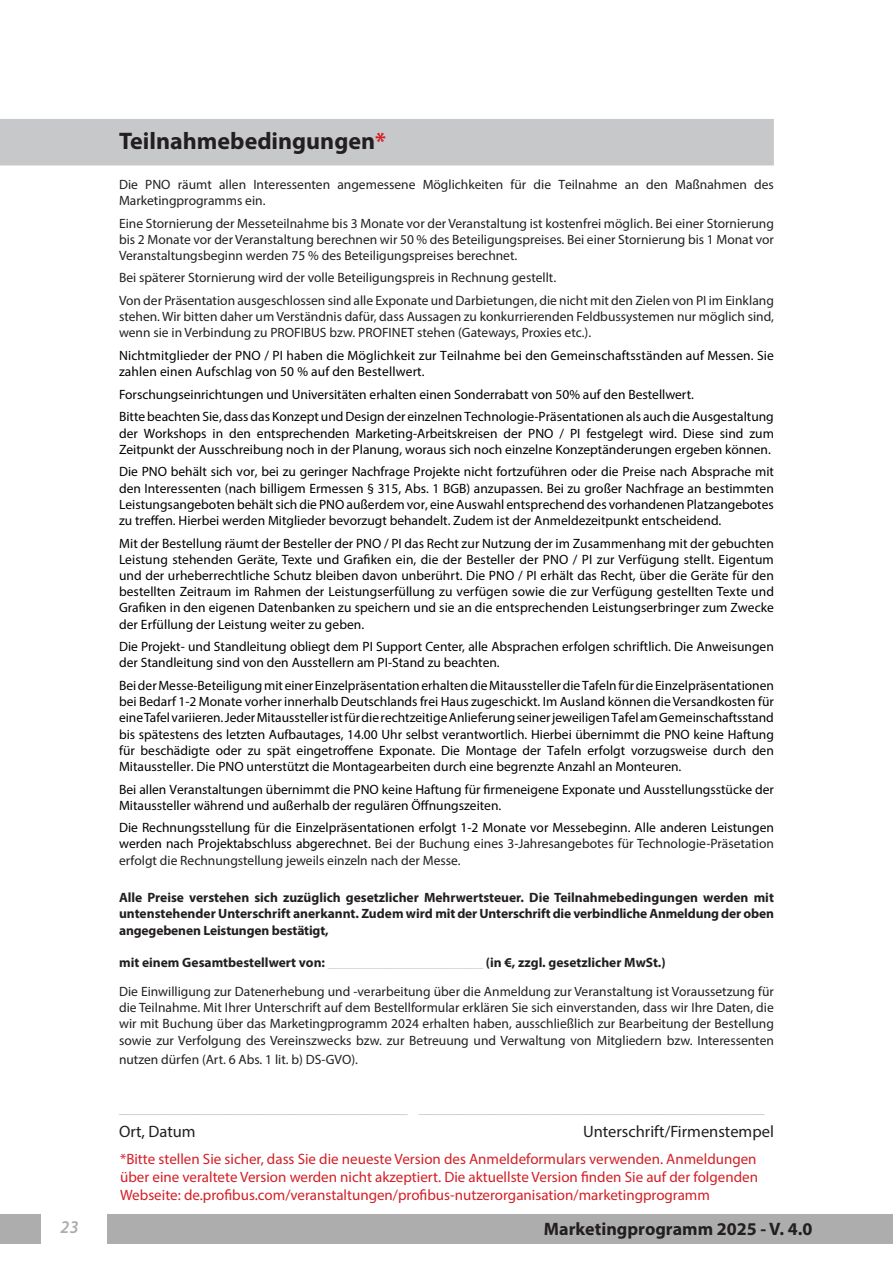
<style>
.page{position:relative;width:893px;height:1263px;background:#fff}
.page>*{position:absolute;margin:0;border:0;box-sizing:border-box;transform-origin:0 0}
.t1{font:700 24px "Myriad Pro";color:#231f20}
.t2{font:700 18px "Myriad Pro";color:#231f20}
.t3{font:italic 600 18px "Myriad Pro";color:#adadad;scale:.95 1}
.Fließtext{font:16.5px "Myriad Pro";color:#c5c8d2}
.Fließtext-2{font:16.5px "Myriad Pro";color:#231f20}
.t4{font:15px/18px "Myriad Pro";color:#d41f26;text-align:justify}
.Fließtext-3{font:13.5px/16.2px "Myriad Pro";color:#000001;text-align:justify}
.Fließtext-4{font:13.5px/16.2px "Myriad Pro";color:#231f20;text-align:justify}
.Fließtext-5{font:700 13.5px/16.2px "Myriad Pro";letter-spacing:-.005em;color:#231f20;text-align:justify}
.s1{color:#d41f26}
.s2{color:#231f20}
.s3{color:#c5c8d2}
</style>
<div class="page">
<div style="left:0;top:1214px;width:41px;height:30px;background:#adadad"></div>
<div style="left:107px;top:1214px;width:786px;height:30px;background:#adadad"></div>
<div style="left:0;top:119px;width:774px;height:46px;background:#c7c8ca"></div>
<p class="t1" style="left:119px;top:125px;width:268px">Teilnahmebedingungen<span class="s1">*</span></p>
<p class="Fließtext-4" style="left:119px;top:176px;width:656px">Die PNO räumt allen Interessenten angemessene Möglichkeiten für die Teilnahme an den Maßnahmen des<br>Marketingprogramms ein.</p>
<p class="Fließtext-4" style="left:119px;top:215px;width:656px">Eine Stornierung der Messeteilnahme bis 3 Monate vor der Veranstaltung ist kostenfrei möglich. Bei einer Stornierung bis 2 Monate vor der Veranstaltung berechnen wir 50 % des Beteiligungspreises. Bei einer Stornierung bis 1 Monat vor Veranstaltungsbeginn werden 75 % des Beteiligungspreises berechnet.</p>
<p class="Fließtext-4" style="left:119px;top:270px;width:439px">Bei späterer Stornierung wird der volle Beteiligungspreis in Rechnung gestellt.</p>
<p class="Fließtext-4" style="left:119px;top:292px;width:656px">Von der Präsentation ausgeschlossen sind alle Exponate und Darbietungen, die nicht mit den Zielen von PI im Einklang stehen. Wir bitten daher um Verständnis dafür, dass Aussagen zu konkurrierenden Feldbussystemen nur möglich sind, wenn sie in Verbindung zu PROFIBUS bzw. PROFINET stehen (Gateways, Proxies etc.).</p>
<p class="Fließtext-3" style="left:119px;top:347px;width:656px">Nichtmitglieder der PNO / PI haben die Möglichkeit zur Teilnahme bei den Gemeinschaftsständen auf Messen. Sie zahlen einen Aufschlag von 50 % auf den Bestellwert.</p>
<p class="Fließtext-3" style="left:119px;top:386px;width:576px">Forschungseinrichtungen und Universitäten erhalten einen Sonderrabatt von 50% auf den Bestellwert.</p>
<p class="Fließtext-3" style="left:119px;top:409px;width:656px">Bitte beachten Sie, dass das Konzept und Design der einzelnen Technologie-Präsentationen als auch die Ausgestaltung der Workshops in den entsprechenden Marketing-Arbeitskreisen der PNO / PI festgelegt wird. Diese sind zum Zeitpunkt der Ausschreibung noch in der Planung, woraus sich noch einzelne Konzeptänderungen ergeben können.</p>
<p class="Fließtext-3" style="left:119px;top:463px;width:656px">Die PNO behält sich vor, bei zu geringer Nachfrage Projekte nicht fortzuführen oder die Preise nach Absprache mit den Interessenten (nach billigem Ermessen § 315, Abs. 1 BGB) anzupassen. Bei zu großer Nachfrage an bestimmten Leistungsangeboten behält sich die PNO außerdem vor, eine Auswahl entsprechend des vorhandenen Platzangebotes zu treffen. Hierbei werden Mitglieder bevorzugt behandelt. Zudem ist der Anmeldezeitpunkt entscheidend.</p>
<p class="Fließtext-3" style="left:119px;top:535px;width:656px">Mit der Bestellung räumt der Besteller der PNO / PI das Recht zur Nutzung der im Zusammenhang mit der gebuchten Leistung stehenden Geräte, Texte und Grafiken ein, die der Besteller der PNO / PI zur Verfügung stellt. Eigentum und der urheberrechtliche Schutz bleiben davon unberührt. Die PNO / PI erhält das Recht, über die Geräte für den bestellten Zeitraum im Rahmen der Leistungserfüllung zu verfügen sowie die zur Verfügung gestellten Texte und Grafiken in den eigenen Datenbanken zu speichern und sie an die entsprechenden Leistungserbringer zum Zwecke der Erfüllung der Leistung weiter zu geben.</p>
<p class="Fließtext-3" style="left:119px;top:638px;width:656px">Die Projekt- und Standleitung obliegt dem PI Support Center, alle Absprachen erfolgen schriftlich. Die Anweisungen der Standleitung sind von den Ausstellern am PI-Stand zu beachten.</p>
<p class="Fließtext-3" style="left:119px;top:677px;width:656px">Bei der Messe-Beteiligung mit einer Einzelpräsentation erhalten die Mitaussteller die Tafeln für die Einzelpräsentationen bei Bedarf 1-2 Monate vorher innerhalb Deutschlands frei Haus zugeschickt. Im Ausland können die Versandkosten für eine Tafel variieren. Jeder Mitaussteller ist für die rechtzeitige Anlieferung seiner jeweiligen Tafel am Gemeinschaftsstand bis spätestens des letzten Aufbautages, 14.00 Uhr selbst verantwortlich. Hierbei übernimmt die PNO keine Haftung für beschädigte oder zu spät eingetroffene Exponate. Die Montage der Tafeln erfolgt vorzugsweise durch den Mitaussteller. Die PNO unterstützt die Montagearbeiten durch eine begrenzte Anzahl an Monteuren.</p>
<p class="Fließtext-3" style="left:119px;top:781px;width:656px">Bei allen Veranstaltungen übernimmt die PNO keine Haftung für firmeneigene Exponate und Ausstellungsstücke der<br>Mitaussteller während und außerhalb der regulären Öffnungszeiten.</p>
<p class="Fließtext-3" style="left:119px;top:819px;width:656px">Die Rechnungsstellung für die Einzelpräsentationen erfolgt 1-2 Monate vor Messebeginn. Alle anderen Leistungen werden nach Projektabschluss abgerechnet. <span class="s2">Bei der Buchung eines 3-Jahresangebotes für Technologie-Präsetation erfolgt die Rechnungstellung jeweils einzeln nach der Messe.</span></p>
<p class="Fließtext-5" style="left:119px;top:889px;width:656px">Alle Preise verstehen sich zuzüglich gesetzlicher Mehrwertsteuer. Die Teilnahmebedingungen werden mit untenstehender Unterschrift anerkannt. Zudem wird mit der Unterschrift die verbindliche Anmeldung der oben angegebenen Leistungen bestätigt,</p>
<p class="Fließtext-5" style="left:119px;top:954px;width:548px">mit einem Gesamtbestellwert von: <span class="s3">_______________________</span> (in €, zzgl. gesetzlicher MwSt.)</p>
<p class="Fließtext-4" style="left:119px;top:983px;width:656px">Die Einwilligung zur Datenerhebung und -verarbeitung über die Anmeldung zur Veranstaltung ist Voraussetzung für die Teilnahme. Mit Ihrer Unterschrift auf dem Bestellformular erklären Sie sich einverstanden, dass wir Ihre Daten, die wir mit Buchung über das Marketingprogramm 2024 erhalten haben, ausschließlich zur Bearbeitung der Bestellung sowie zur Verfolgung des Vereinszwecks bzw. zur Betreuung und Verwaltung von Mitgliedern bzw. Interessenten</p>
<p class="Fließtext-4" style="left:119px;top:1052px;width:240px">nutzen dürfen (Art. 6 Abs. 1 lit. b) DS-GVO).</p>
<p class="Fließtext" style="left:119px;top:1097px;width:647px">___________________________________ __________________________________________</p>
<p class="Fließtext-2" style="left:119px;top:1121px;width:78px">Ort, Datum</p>
<p class="Fließtext-2" style="left:583px;top:1121px;width:192px">Unterschrift/Firmenstempel</p>
<p class="t4" style="left:120px;top:1149px;width:639px">*Bitte stellen Sie sicher, dass Sie die neueste Version des Anmeldeformulars verwenden. Anmeldungen über eine veraltete Version werden nicht akzeptiert. Die aktuellste Version finden Sie auf der folgenden Webseite: de.profibus.com/veranstaltungen/profibus-nutzerorganisation/marketingprogramm</p>
<h2 class="t3" style="left:61px;top:1215px;width:21px">23</h2>
<h2 class="t2" style="left:544px;top:1217px;width:270px">Marketingprogramm 2025 - V. 4.0</h2>
</div>
